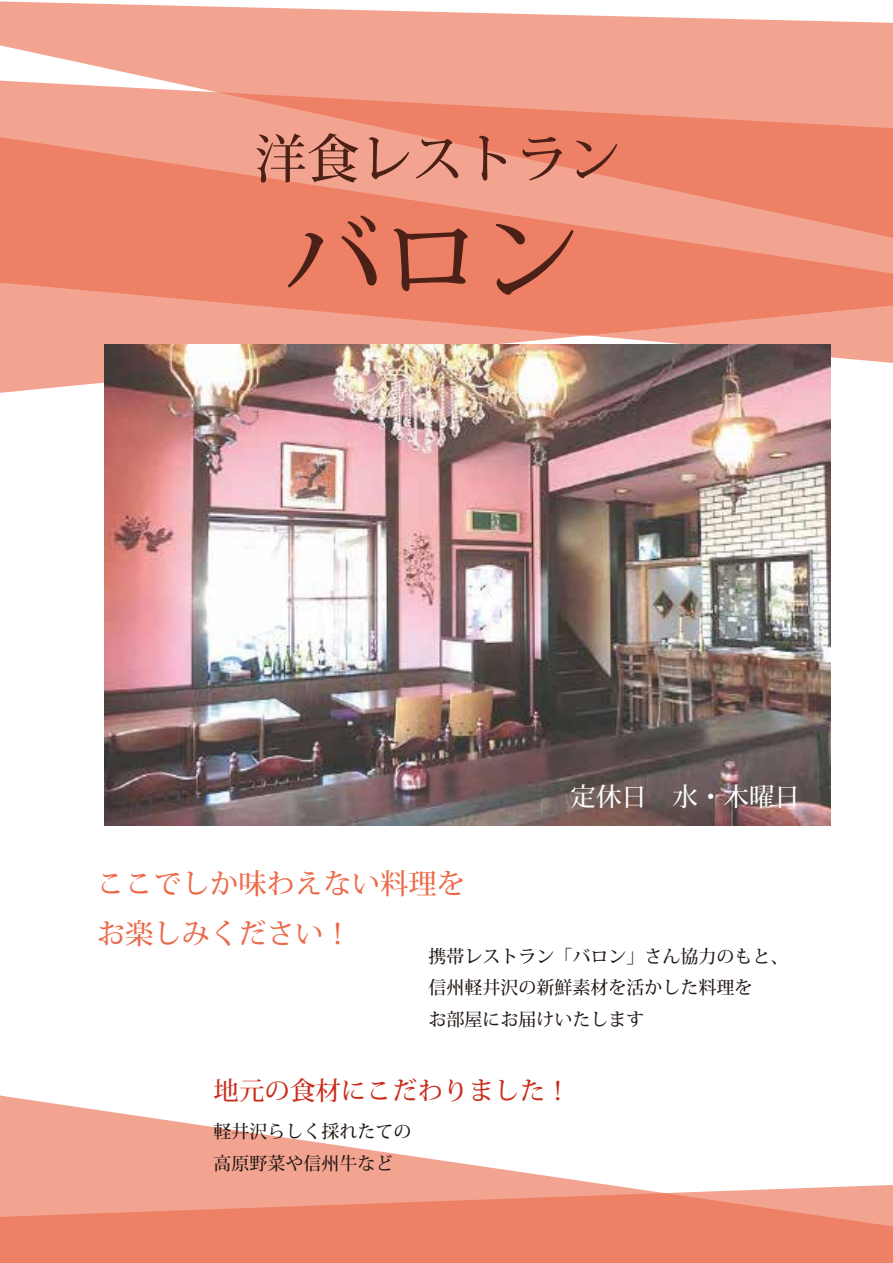
<style>
.page{position:relative;width:893px;height:1263px;background:#fff}
.page>*{position:absolute;margin:0;border:0;box-sizing:border-box;transform-origin:0 0}
.t1{font:500 99px "Koz Min Pr 6 N";color:#4b2016}
.t2{font:500 52.35px "Koz Min Pr 6 N";color:#4b2016}
.t3{font:500 28.35px/49.5px "Koz Min Pr 6 N";color:#ec6a4a}
.t4{font:500 25.5px "Koz Min Pr 6 N";color:#c92d1c}
.t5{font:500 25.5px "Koz Min Pr 6 N";color:#fff}
.t6{font:500 18px/31.5px "Koz Min Pr 6 N";color:#221815}
</style>
<div class="page">
<svg style="left:0;top:239px;width:893px;height:130px;background:#ef8e76"></svg>
<svg style="left:0;top:1px;width:893px;height:238px;background:#f29d88"></svg>
<img style="left:105px;top:344px;width:726px;height:481px">
<svg style="left:0;top:1095px;width:588px;height:87px;fill:#f3a693"></svg>
<svg style="left:0;top:1182px;width:893px;height:81px;background:#ef8d75"></svg>
<h2 class="t2" style="left:255px;top:129px;width:367px">洋食レストラン</h2>
<h1 class="t1" style="left:283px;top:202px;width:298px">バロン</h1>
<h3 class="t5" style="left:570px;top:783px;width:231px">定休日　水・木曜日</h3>
<h3 class="t3" style="left:97px;top:860px;width:370px">ここでしか味わえない料理をお楽しみください！</h3>
<p class="t6" style="left:428px;top:941px;width:361px">携帯レストラン「バロン」さん協力のもと、信州軽井沢の新鮮素材を活かした料理を<br>お部屋にお届けいたします</p>
<h3 class="t4" style="left:214px;top:1076px;width:358px">地元の食材にこだわりました！</h3>
<p class="t6" style="left:214px;top:1116px;width:199px">軽井沢らしく採れたての高原野菜や信州牛など</p>
</div>
